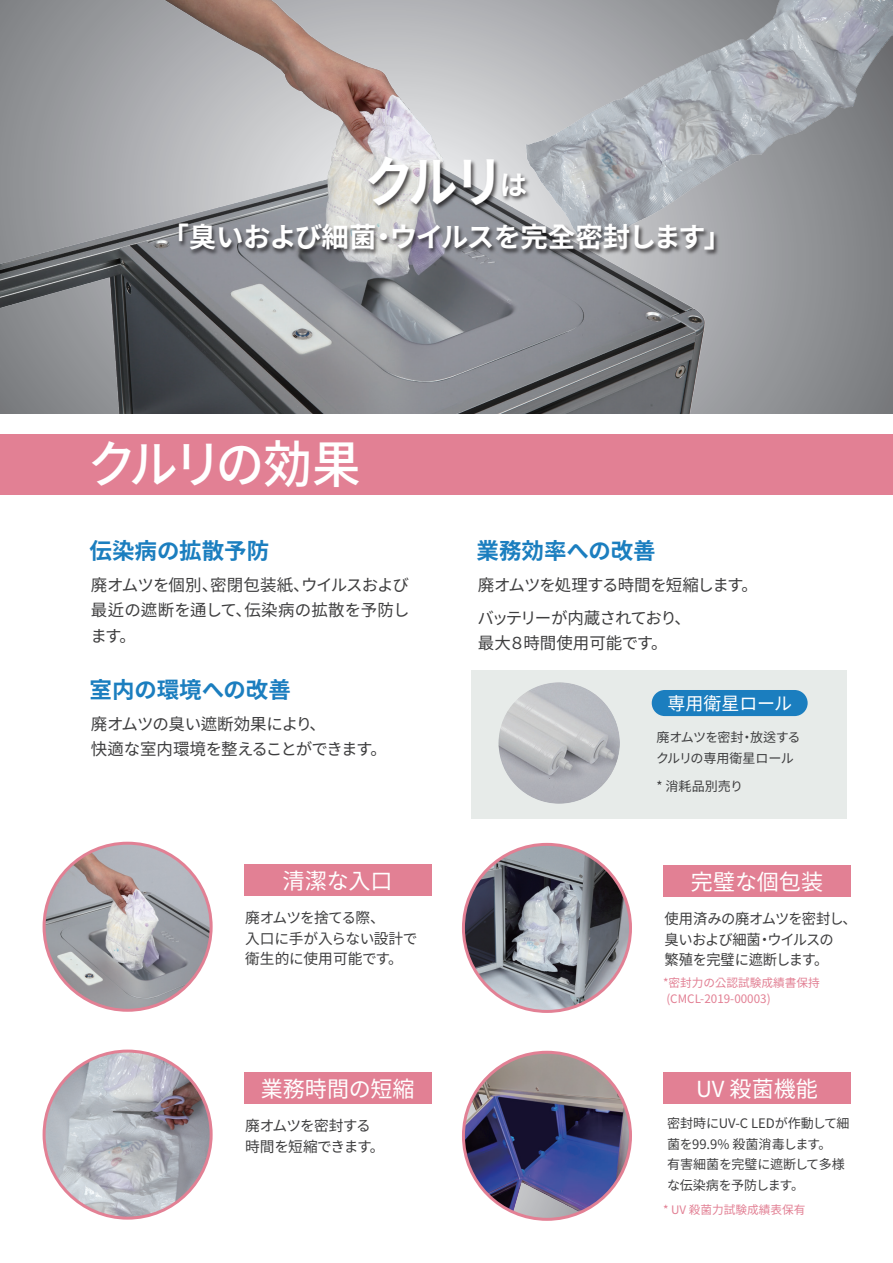
<style>
.page{position:relative;width:893px;height:1263px;background:#fff}
.page>*{position:absolute;margin:0;border:0;box-sizing:border-box;transform-origin:0 0}
.t1{font:700 55.05px "Noto Sans CJ Kkr";color:#fff;scale:.9 1}
.t2{font:500 51.3px "Noto Sans CJ Kkr";letter-spacing:-.09em;color:#fff;scale:.95 1}
.t3{font:700 27.6px "Noto Sans CJ Kkr";letter-spacing:-.035em;color:#fff}
.t4{font:700 22.5px "Noto Sans CJ Kkr";color:#1b7ebf}
.t5{font:22.05px "Noto Sans CJ Kkr";color:#fff}
.t6{font:18px "Noto Sans CJ Kkr";letter-spacing:-.005em;color:#fff}
.t7{font:16.5px/25.5px "Noto Sans CJ Kkr";letter-spacing:-.04em;color:#3e3e3f;text-align:justify}
.t8{font:16.5px/33px "Noto Sans CJ Kkr";letter-spacing:-.065em;color:#3e3e3f}
.t9{font:16.5px "Noto Sans CJ Kkr";color:#3e3e3f}
.t10{font:14.7px/20.5px "Noto Sans CJ Kkr";letter-spacing:-.035em;color:#3e3e3f}
.t11{font:14.7px/20.5px "Noto Sans CJ Kkr";letter-spacing:-.06em;color:#3e3e3f}
.t12{font:13.05px/20.7px "Noto Sans CJ Kkr";letter-spacing:-.015em;color:#3e3e3f}
.t13{font:13.05px/20.7px "Noto Sans CJ Kkr";letter-spacing:-.05em;color:#3e3e3f}
.t14{font:11.7px/16.4px "Noto Sans CJ Kkr";color:#e28094}
.s1{font-size:27.6px}
</style>
<div class="page">
<svg style="left:706px;top:262px;width:187px;height:152px;background:#8f9194"></svg>
<img style="left:0;top:0;width:706px;height:414px">
<img style="left:475px;top:0;width:418px;height:262px">
<div style="left:0;top:434px;width:893px;height:61px;background:#e28094"></div>
<img style="left:162px;top:144px;width:574px;height:141px">
<img style="left:44px;top:843px;width:167px;height:167px;border-radius:84px">
<div style="left:244px;top:864px;width:188px;height:31px;background:#e28094"></div>
<img style="left:44px;top:1051px;width:167px;height:167px;border-radius:84px">
<div style="left:244px;top:1072px;width:188px;height:31px;background:#e28094"></div>
<img style="left:463px;top:844px;width:167px;height:167px;border-radius:84px">
<div style="left:663px;top:865px;width:188px;height:32px;background:#e28094"></div>
<img style="left:463px;top:1052px;width:167px;height:167px;border-radius:84px">
<div style="left:663px;top:1072px;width:188px;height:31px;background:#e28094"></div>
<div style="left:470px;top:671px;width:376px;height:148px;background:#e7ebe9"></div>
<img style="left:498px;top:682px;width:122px;height:122px;border-radius:60px">
<div style="left:652px;top:690px;width:156px;height:26px;background:#1b7ebf;border-radius:13px"></div>
<h1 class="t1" style="left:365px;top:151px;width:182px">クルリ<span class="s1">は</span></h1>
<h3 class="t3" style="left:162px;top:221px;width:571px">「臭いおよび細菌・ウイルスを完全密封します」</h3>
<h2 class="t2" style="left:88px;top:435px;width:289px">クルリの効果</h2>
<h3 class="t4" style="left:90px;top:538px;width:181px">伝染病の拡散予防</h3>
<p class="t7" style="left:90px;top:572px;width:321px">廃オムツを個別、密閉包装紙、ウイルスおよび最近の遮断を通して、伝染病の拡散を予防します。</p>
<h3 class="t4" style="left:90px;top:677px;width:203px">室内の環境への改善</h3>
<p class="t7" style="left:91px;top:711px;width:297px">廃オムツの臭い遮断効果により、<br>快適な室内環境を整えることができます。</p>
<h3 class="t5" style="left:283px;top:869px;width:112px">清潔な入口</h3>
<p class="t10" style="left:245px;top:908px;width:174px">廃オムツを捨てる際、<br>入口に手が入らない設計で衛生的に使用可能です。</p>
<h3 class="t5" style="left:261px;top:1076px;width:155px">業務時間の短縮</h3>
<p class="t11" style="left:245px;top:1115px;width:141px">廃オムツを密封する時間を短縮できます。</p>
<h3 class="t4" style="left:476px;top:538px;width:181px">業務効率への改善</h3>
<p class="t8" style="left:477px;top:568px;width:282px">廃オムツを処理する時間を短縮します。バッテリーが内蔵されており、</p>
<p class="t9" style="left:478px;top:634px;width:191px">最大８時間使用可能です。</p>
<p class="t6" style="left:668px;top:693px;width:126px">専用衛星ロール</p>
<p class="t13" style="left:656px;top:727px;width:146px">廃オムツを密封・放送するクルリの専用衛星ロール</p>
<p class="t12" style="left:656px;top:776px;width:88px">* 消耗品別売り</p>
<h3 class="t5" style="left:691px;top:870px;width:134px">完璧な個包装</h3>
<p class="t10" style="left:665px;top:909px;width:194px">使用済みの廃オムツを密封し、臭いおよび細菌・ウイルスの<br>繁殖を完璧に遮断します。</p>
<p class="t14" style="left:663px;top:975px;width:158px">*密封力の公認試験成績書保持(CMCL-2019-00003)</p>
<h3 class="t5" style="left:696px;top:1076px;width:123px">UV 殺菌機能</h3>
<p class="t12" style="left:667px;top:1113px;width:184px">密封時にUV-C LEDが作動して細菌を99.9% 殺菌消毒します。<br>有害細菌を完璧に遮断して多様な伝染病を予防します。</p>
<p class="t14" style="left:663px;top:1202px;width:144px">* UV 殺菌力試験成績表保有</p>
</div>
